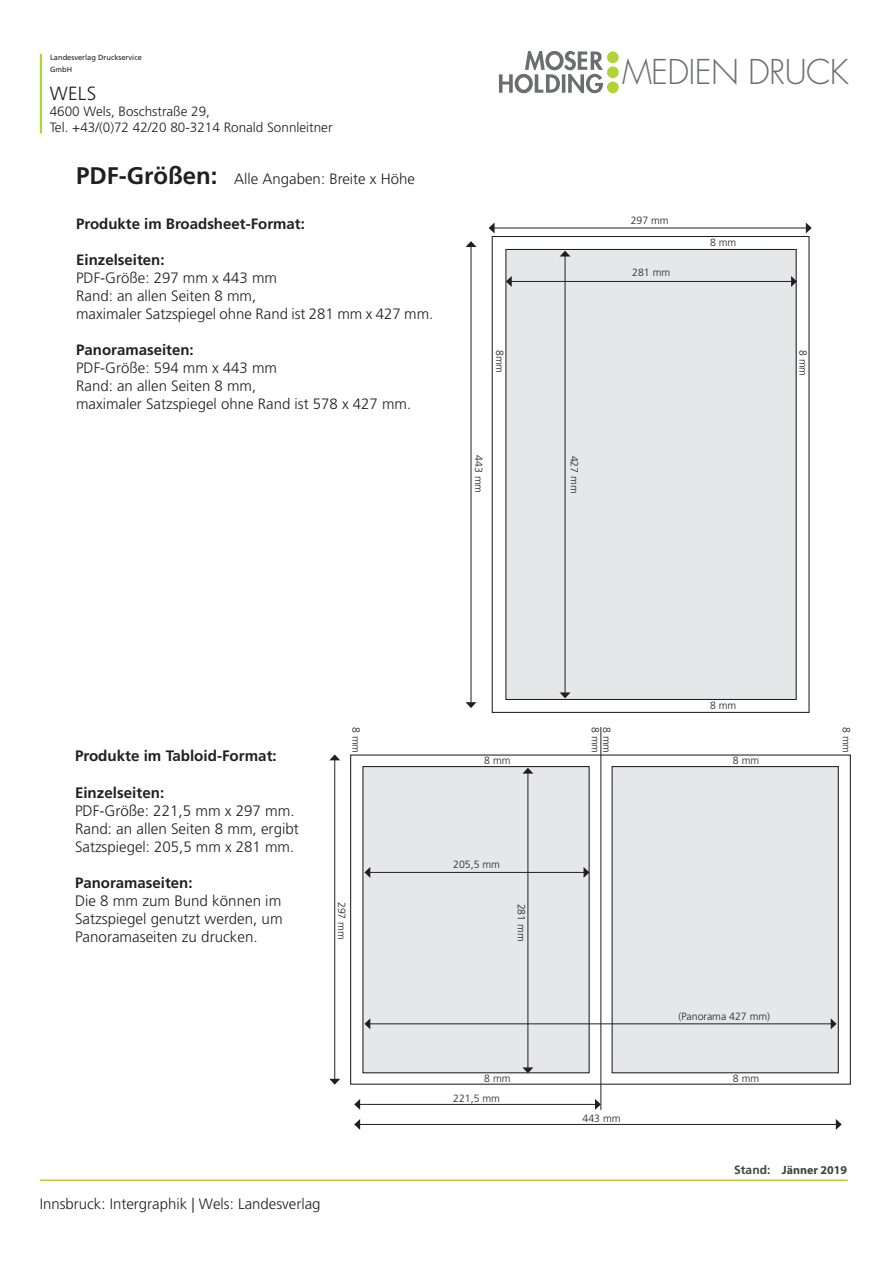
<style>
.page{position:relative;width:893px;height:1263px;background:#fff}
.page>*{position:absolute;margin:0;border:0;box-sizing:border-box;transform-origin:0 0}
.t1{font:300 33.3px "Futura Std";letter-spacing:-.02em;color:#6c6d70}
.t2{font:300 19.05px "Frutiger";color:#231f20}
.t3{font:300 15.15px/18.1px "Frutiger";color:#231f20}
.t4{font:700 15.15px "Frutiger";color:#231f20}
.t5{font:300 15px/18px "Frutiger";color:#231f20}
.t6{font:700 15px "Frutiger";color:#231f20}
.t7{font:300 13.5px/16.2px "Frutiger";color:#231f20}
.t8{font:700 12px "Myriad Pro";color:#3d463f}
.t9{font:300 10.5px "Frutiger";color:#231f20}
.t10{font:7.5px/12px "Frutiger";color:#231f20}
.s1{font-weight:700;font-size:24px}
.s2{font-weight:700}
.s3{font-family:"Frutiger"}
</style>
<div class="page">
<hr style="left:40px;top:1179px;width:808px;height:2px;background:#bacc32">
<hr style="left:40px;top:54px;width:2px;height:79px;background:#b3d234">
<div style="left:506px;top:249px;width:290px;height:450px;background:#e6e7e9"></div>
<div style="left:505px;top:249px;width:292px;height:451px;border:1px solid #231f20"></div>
<div style="left:492px;top:236px;width:317px;height:477px;border:1px solid #231f20"></div>
<hr style="left:511px;top:281px;width:281px;height:1px;background:#231f20">
<svg style="left:506px;top:276px;width:6px;height:11px"></svg>
<svg style="left:791px;top:276px;width:6px;height:11px"></svg>
<hr style="left:494px;top:228px;width:313px;height:1px;background:#231f20">
<svg style="left:489px;top:223px;width:5px;height:10px"></svg>
<svg style="left:806px;top:223px;width:6px;height:10px"></svg>
<hr style="left:471px;top:246px;width:1px;height:457px;background:#231f20">
<svg style="left:466px;top:241px;width:10px;height:6px"></svg>
<svg style="left:466px;top:702px;width:10px;height:6px"></svg>
<hr style="left:565px;top:256px;width:1px;height:437px;background:#231f20">
<svg style="left:560px;top:251px;width:10px;height:6px"></svg>
<svg style="left:560px;top:692px;width:10px;height:6px"></svg>
<div style="left:363px;top:767px;width:226px;height:306px;background:#e6e7e9"></div>
<div style="left:362px;top:766px;width:228px;height:307px;border:1px solid #231f20"></div>
<div style="left:612px;top:767px;width:226px;height:306px;background:#e6e7e9"></div>
<div style="left:612px;top:766px;width:227px;height:307px;border:1px solid #231f20"></div>
<hr style="left:600px;top:727px;width:1px;height:383px;background:#231f20">
<hr style="left:369px;top:872px;width:215px;height:1px;background:#231f20">
<svg style="left:364px;top:867px;width:6px;height:11px"></svg>
<svg style="left:583px;top:867px;width:6px;height:11px"></svg>
<hr style="left:528px;top:773px;width:1px;height:295px;background:#231f20">
<svg style="left:522px;top:1067px;width:11px;height:6px"></svg>
<svg style="left:522px;top:768px;width:11px;height:6px"></svg>
<hr style="left:334px;top:759px;width:1px;height:321px;background:#231f20">
<svg style="left:329px;top:1079px;width:11px;height:6px"></svg>
<svg style="left:329px;top:754px;width:11px;height:6px"></svg>
<hr style="left:359px;top:1104px;width:237px;height:1px;background:#231f20">
<svg style="left:354px;top:1099px;width:6px;height:11px"></svg>
<svg style="left:595px;top:1099px;width:6px;height:11px"></svg>
<hr style="left:359px;top:1124px;width:478px;height:1px;background:#231f20">
<svg style="left:354px;top:1119px;width:6px;height:11px"></svg>
<svg style="left:836px;top:1119px;width:6px;height:11px"></svg>
<hr style="left:369px;top:1023px;width:462px;height:1px;background:#231f20">
<svg style="left:364px;top:1018px;width:6px;height:11px"></svg>
<svg style="left:831px;top:1018px;width:6px;height:11px"></svg>
<svg style="left:499px;top:51px;width:104px;height:42px"></svg>
<div style="left:607px;top:81px;width:12px;height:12px;background:#b3d234;border-radius:50%"></div>
<div style="left:607px;top:66px;width:12px;height:12px;background:#b3d234;border-radius:50%"></div>
<div style="left:607px;top:51px;width:12px;height:12px;background:#b3d234;border-radius:50%"></div>
<p class="t10" style="left:50px;top:51px;width:93px">Landesverlag Druckservice<br>GmbH</p>
<p class="t2" style="left:50px;top:83px;width:48px">WELS</p>
<p class="t7" style="left:50px;top:104px;width:284px">4600 Wels, Boschstraße 29,<br>Tel. +43/(0)72 42/20 80-3214 Ronald Sonnleitner</p>
<p class="t5" style="left:76px;top:170px;width:340px"><span class="s1">PDF-Größen:</span> Alle Angaben: Breite x Höhe</p>
<p class="t6" style="left:76px;top:215px;width:230px">Produkte im Broadsheet-Format:</p>
<p class="t5" style="left:76px;top:251px;width:359px"><span class="s2">Einzelseiten:<br></span>PDF-Größe: 297 mm x 443 mm<br>Rand: an allen Seiten 8 mm,<br>maximaler Satzspiegel ohne Rand ist 281 mm x 427 mm.</p>
<p class="t5" style="left:76px;top:341px;width:337px"><span class="s2">Panoramaseiten:<br></span>PDF-Größe: 594 mm x 443 mm<br>Rand: an allen Seiten 8 mm,<br>maximaler Satzspiegel ohne Rand ist 578 x 427 mm.</p>
<p class="t1" style="left:622px;top:52px;width:228px">MEDIEN DRUCK</p>
<p class="t9" style="left:631px;top:215px;width:39px">297 mm</p>
<p class="t9" style="left:632px;top:266px;width:39px">281 mm</p>
<p class="t9" style="left:710px;top:237px;width:28px">8 mm</p>
<p class="t9" style="left:506px;top:350px;width:25px;rotate:90deg">8mm</p>
<p class="t9" style="left:809px;top:350px;width:28px;rotate:90deg">8 mm</p>
<p class="t9" style="left:485px;top:455px;width:39px;rotate:90deg">443 mm</p>
<p class="t9" style="left:580px;top:455px;width:39px;rotate:90deg">427 mm</p>
<p class="t9" style="left:710px;top:700px;width:28px">8 mm</p>
<p class="t9" style="left:362px;top:727px;width:28px;rotate:90deg">8 mm</p>
<p class="t9" style="left:601px;top:727px;width:28px;rotate:90deg">8 mm</p>
<p class="t9" style="left:613px;top:727px;width:28px;rotate:90deg">8 mm</p>
<p class="t9" style="left:852px;top:727px;width:28px;rotate:90deg">8 mm</p>
<p class="t4" style="left:75px;top:747px;width:203px">Produkte im Tabloid-Format:</p>
<p class="t3" style="left:75px;top:783px;width:225px"><span class="s2">Einzelseiten:<br></span>PDF-Größe: 221,5 mm x 297 mm.<br>Rand: an allen Seiten 8 mm, ergibt</p>
<p class="t5" style="left:75px;top:838px;width:221px">Satzspiegel: 205,5 mm x 281 mm.</p>
<p class="t6" style="left:75px;top:874px;width:119px">Panoramaseiten:</p>
<p class="t3" style="left:75px;top:892px;width:209px;text-align:justify">Die 8 mm zum Bund können im Satzspiegel genutzt werden, um Panoramaseiten zu drucken.</p>
<p class="t9" style="left:348px;top:902px;width:39px;rotate:90deg">297 mm</p>
<p class="t9" style="left:733px;top:755px;width:28px">8 mm</p>
<p class="t9" style="left:484px;top:755px;width:28px">8 mm</p>
<p class="t9" style="left:453px;top:858px;width:48px">205,5 mm</p>
<p class="t9" style="left:527px;top:904px;width:39px;rotate:90deg">281 mm</p>
<p class="t9" style="left:678px;top:1010px;width:93px">(Panorama 427 mm)</p>
<p class="t9" style="left:484px;top:1072px;width:28px">8 mm</p>
<p class="t9" style="left:733px;top:1072px;width:28px">8 mm</p>
<p class="t5" style="left:40px;top:1195px;width:282px">Innsbruck: Intergraphik | Wels: Landesverlag</p>
<p class="t9" style="left:453px;top:1093px;width:48px">221,5 mm</p>
<p class="t9" style="left:583px;top:1112px;width:39px">443 mm</p>
<p class="t8" style="left:734px;top:1162px;width:114px"><span class="s3">Stand:</span> Jänner 2019</p>
</div>
